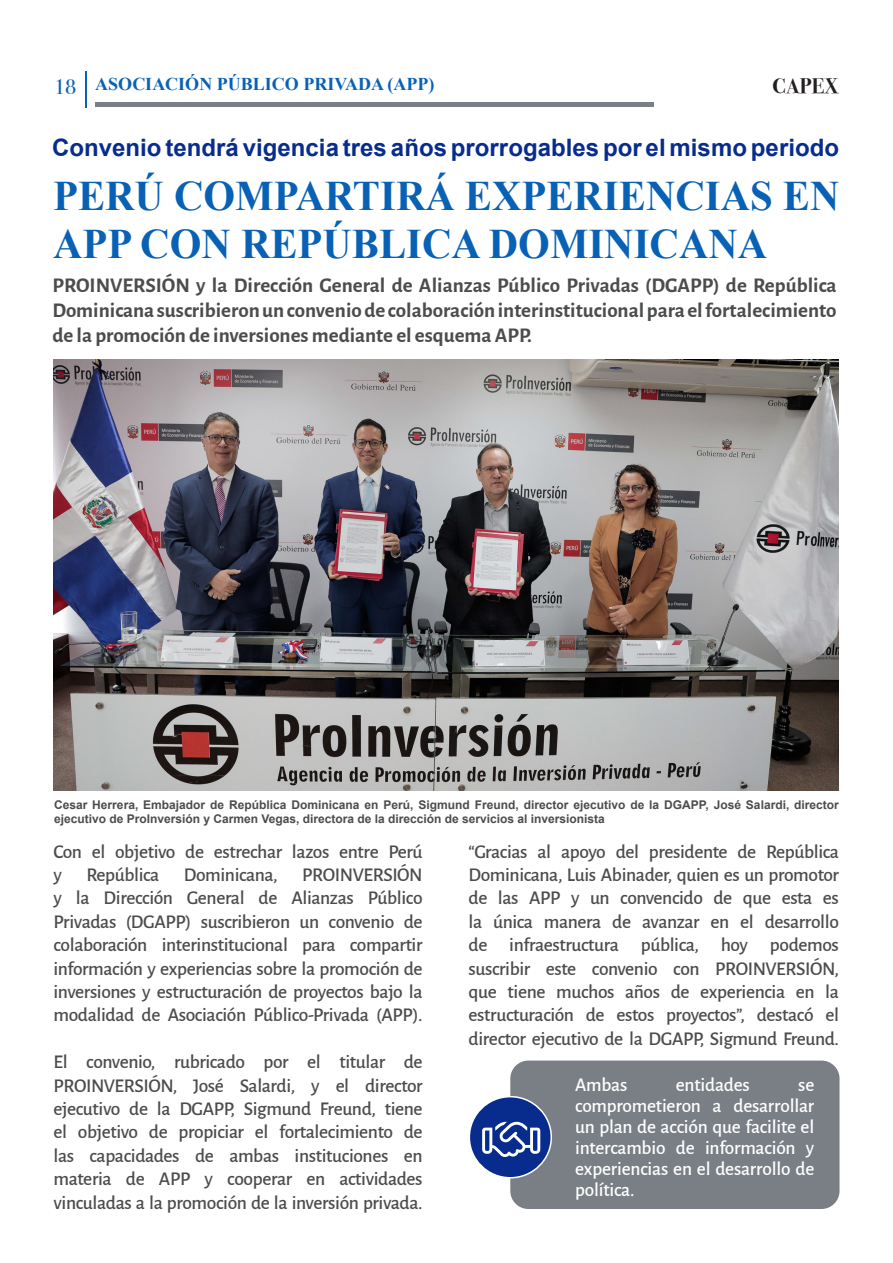
<style>
.page{position:relative;width:893px;height:1263px;background:#fff}
.page>*{position:absolute;margin:0;border:0;box-sizing:border-box;transform-origin:0 0}
.t1{font:700 42px/48px "Times New Roman";color:#0861b4}
.t2{font:700 24px "Arial";color:#082c8e}
.t3{font:700 21px/25.2px "Alegreya Sans";color:#4b4c4d;text-align:justify}
.t4{font:700 21px "Bodoni Svty Two ITCTT";color:#231f20}
.t5{font:21px "Bodoni Svty Two ITCTT";color:#0861b4}
.t6{font:500 19.5px/23.4px "Alegreya Sans";letter-spacing:-.02em;color:#4b4c4d;text-align:justify}
.t7{font:500 19.5px/21px "Alegreya Sans";letter-spacing:-.01em;color:#fff;text-align:justify}
.t8{font:700 18px "Times New Roman";color:#0861b4}
.t9{font:700 12px/13.5px "Arial";color:#4b4c4d}
</style>
<div class="page">
<hr style="left:95px;top:103px;width:558px;height:4px;background:#7a8087">
<hr style="left:85px;top:71px;width:2px;height:36px;background:#0861b4">
<img style="left:54px;top:359px;width:785px;height:432px">
<div style="left:510px;top:1060px;width:329px;height:149px;background:#7a7f86;border-radius:18px"></div>
<div style="left:469px;top:1097px;width:82px;height:81px;background:#082c8e;border-radius:50%"></div>
<div style="left:469px;top:1096px;width:83px;height:82px;border:2px solid #fff;border-radius:50%"></div>
<svg style="left:482px;top:1122px;width:58px;height:35px"></svg>
<p class="t5" style="left:54px;top:69px;width:24px">18</p>
<p class="t8" style="left:95px;top:72px;width:341px">ASOCIACIÓN PÚBLICO PRIVADA (APP)</p>
<p class="t4" style="left:772px;top:68px;width:68px">CAPEX</p>
<p class="t2" style="left:52px;top:131px;width:788px">Convenio tendrá vigencia tres años prorrogables por el mismo periodo</p>
<p class="t1" style="left:53px;top:171px;width:788px">PERÚ COMPARTIRÁ EXPERIENCIAS EN<br>APP CON REPÚBLICA DOMINICANA</p>
<p class="t3" style="left:52px;top:271px;width:786px">PROINVERSIÓN y la Dirección General de Alianzas Público Privadas (DGAPP) de República Dominicana suscribieron un convenio de colaboración interinstitucional para el fortalecimiento de la promoción de inversiones mediante el esquema APP.</p>
<p class="t9" style="left:54px;top:799px;width:786px">Cesar Herrera, Embajador de República Dominicana en Perú, Sigmund Freund, director ejecutivo de la DGAPP, José Salardi, director ejecutivo de ProInversión y Carmen Vegas, directora de la dirección de servicios al inversionista</p>
<p class="t6" style="left:54px;top:838px;width:371px">Con el objetivo de estrechar lazos entre Perú y</p>
<p class="t6" style="left:54px;top:862px;width:371px;text-indent:249px">PROINVERSIÓN y la Dirección General de Alianzas Público Privadas (DGAPP) suscribieron un convenio de colaboración interinstitucional para compartir información y experiencias sobre la promoción de inversiones y estructuración de proyectos bajo la modalidad de Asociación Público-Privada (APP).</p>
<p class="t6" style="left:54px;top:1049px;width:371px">El convenio, rubricado por el titular de PROINVERSIÓN, José Salardi, y el director ejecutivo de la DGAPP, Sigmund Freund, tiene el objetivo de propiciar el fortalecimiento de las capacidades de ambas instituciones en materia de APP y cooperar en actividades vinculadas a la promoción de la inversión privada.</p>
<p class="t6" style="left:87px;top:862px;width:74px">República</p>
<p class="t6" style="left:184px;top:862px;width:95px">Dominicana,</p>
<p class="t6" style="left:469px;top:838px;width:372px">“Gracias al apoyo del presidente de República Dominicana, Luis Abinader, quien es un promotor de las APP y un convencido de que esta es la única manera de avanzar en el desarrollo de infraestructura pública, hoy podemos suscribir este convenio con PROINVERSIÓN, que tiene muchos años de experiencia en la estructuración de estos proyectos”, destacó el director ejecutivo de la DGAPP, Sigmund Freund.</p>
<p class="t7" style="left:575px;top:1073px;width:54px">Ambas</p>
<p class="t7" style="left:676px;top:1073px;width:76px">entidades</p>
<p class="t7" style="left:575px;top:1073px;width:241px;text-indent:223px">se comprometieron a desarrollar un plan de acción que facilite el intercambio de información y experiencias en el desarrollo de política.</p>
</div>
